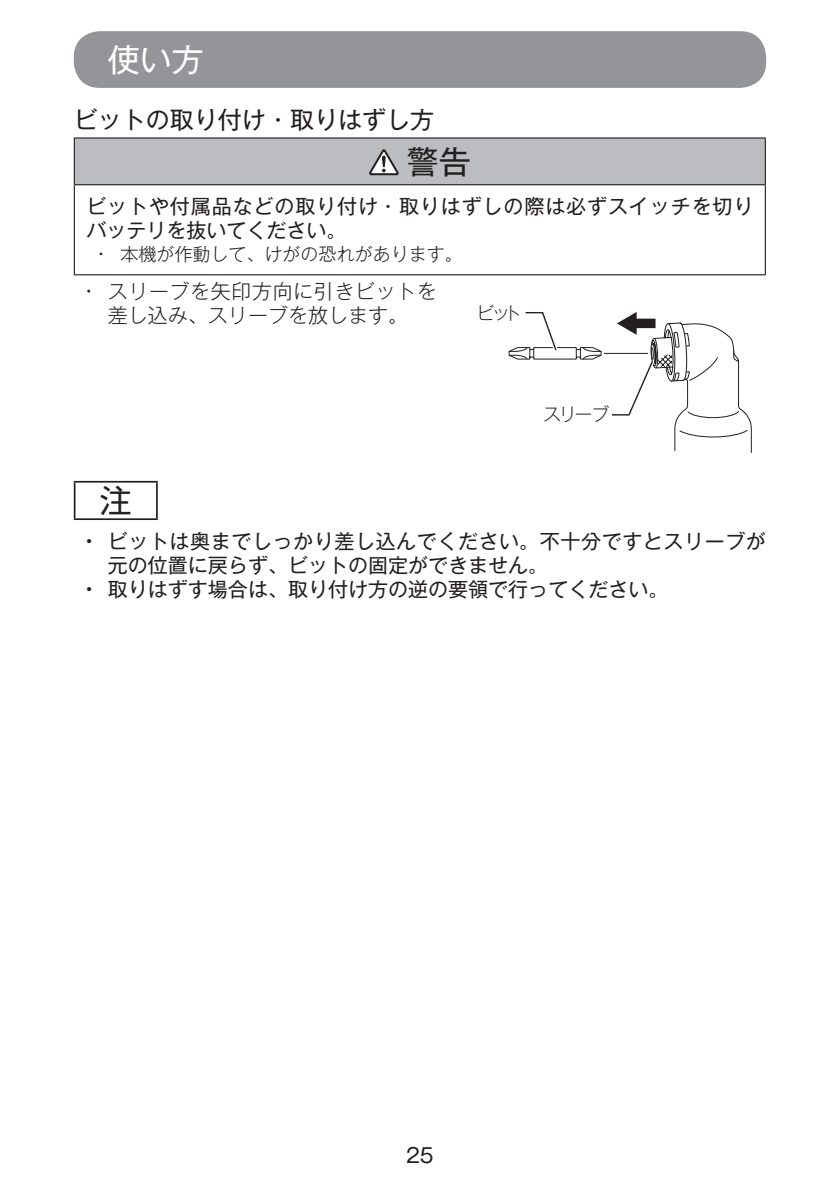
<style>
.page{position:relative;width:840px;height:1191px;background:#fff}
.page>*{position:absolute;margin:0;border:0;box-sizing:border-box;transform-origin:0 0}
.t1{font:32px "Gothic MB101 Pro";color:#231f20}
.t2{font:32px "Gothic MB101 Pro";color:#fff}
.t3{font:24px "Gothic MB101 Pro";color:#231f20}
.t4{font:20px/24px "Gothic MB101 Pro";letter-spacing:.03em;color:#231f20}
.t5{font:300 20px/24px "Gothic MB101 Pro";letter-spacing:.03em;color:#231f20;text-align:center}
.t6{font:20px "Gothic MB101 Pro";color:#231f20}
.t7{font:300 18px "Gothic MB101 Pro";color:#231f20}
.s1{font-weight:500}
</style>
<div class="page">
<div style="left:74px;top:31px;width:691px;height:57px;background:#939598;border-radius:26px"></div>
<div style="left:74px;top:138px;width:690px;height:47px;background:#bcbdc0"></div>
<hr style="left:74px;top:185px;width:1px;height:89px;background:#231f20">
<hr style="left:764px;top:185px;width:1px;height:89px;background:#231f20">
<hr style="left:74px;top:137px;width:691px;height:2px;background:#231f20">
<hr style="left:74px;top:139px;width:1px;height:45px;background:#231f20">
<hr style="left:764px;top:139px;width:1px;height:45px;background:#231f20">
<hr style="left:74px;top:184px;width:691px;height:1px;background:#231f20">
<hr style="left:74px;top:274px;width:691px;height:1px;background:#231f20">
<svg style="left:369px;top:149px;width:29px;height:26px"></svg>
<hr style="left:74px;top:481px;width:84px;height:1px;background:#231f20">
<hr style="left:74px;top:482px;width:1px;height:36px;background:#231f20">
<hr style="left:156px;top:482px;width:2px;height:36px;background:#231f20">
<hr style="left:74px;top:518px;width:84px;height:2px;background:#231f20">
<svg style="left:508px;top:312px;width:244px;height:141px"></svg>
<h1 class="t2" style="left:108px;top:33px;width:97px">使い方</h1>
<p class="t3" style="left:74px;top:100px;width:361px">ビットの取り付け・取りはずし方</p>
<h1 class="t1" style="left:406px;top:135px;width:65px">警告</h1>
<p class="t4" style="left:86px;top:192px;width:668px">ビットや付属品などの取り付け・取りはずしの際は必ずスイッチを切りバッテリを抜いてください。</p>
<p class="t7" style="left:98px;top:239px;width:366px">• 本機が作動して、けがの恐れがあります。</p>
<p class="t5" style="left:85px;top:276px;width:353px">• スリーブを矢印方向に引きビットを差し込み、スリーブを放します。</p>
<p class="t7" style="left:476px;top:298px;width:47px">ビット</p>
<p class="t7" style="left:543px;top:399px;width:68px">スリーブ</p>
<h1 class="t1" style="left:100px;top:474px;width:33px">注</h1>
<p class="t4" style="left:108px;top:526px;width:659px;text-indent:-23px"><span class="s1">•</span> ビットは奥までしっかり差し込んでください。不十分ですとスリーブが元の位置に戻らず、ビットの固定ができません。</p>
<p class="t6" style="left:85px;top:573px;width:584px"><span class="s1">•</span> 取りはずす場合は、取り付け方の逆の要領で行ってください。</p>
<p class="t4" style="left:406px;top:1140px;width:29px">25</p>
</div>
